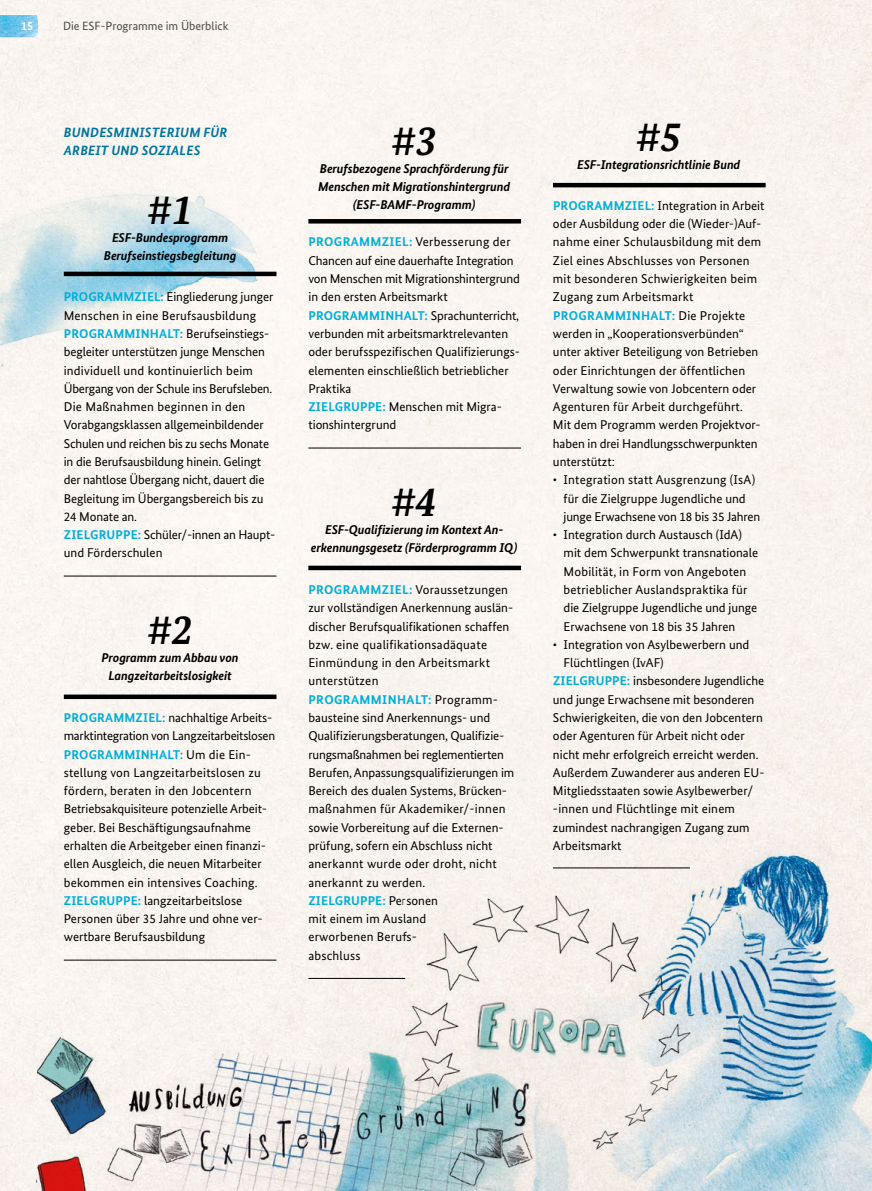
<style>
.page{position:relative;width:872px;height:1191px;background:#faf4f0}
.page>*{position:absolute;margin:0;border:0;box-sizing:border-box;transform-origin:0 0}
._08_große_Ziffer{font:italic 700 42px "Bundes Serif";color:#000}
._08_Bundes{font:italic 700 13.5px/18.3px "Bundes Sans";letter-spacing:.01em;color:#0075a0}
.t1{font:12.75px/18.3px "Bundes Sans";color:#000}
._08_Programm{font:italic 700 12.75px/18px "Bundes Sans";letter-spacing:-.01em;color:#000;text-align:center}
.t2{font:12.75px/18.3px "Bundes Sans";letter-spacing:-.02em;color:#000}
.t3{font:12px "Bundes Sans";color:#494948}
.t4{font:700 12px "Bundes Sans";color:#fff}
.s1{font-weight:700;color:#00b0db}
</style>
<div class="page">
<img style="left:0;top:168px;width:269px;height:234px">
<img style="left:0;top:15px;width:38px;height:22px">
<hr style="left:64px;top:575px;width:212px;height:1px;background:#000">
<hr style="left:308px;top:447px;width:213px;height:1px;background:#000">
<hr style="left:64px;top:272px;width:212px;height:4px;background:#000">
<hr style="left:553px;top:183px;width:212px;height:4px;background:#000">
<hr style="left:308px;top:219px;width:213px;height:4px;background:#000">
<div style="left:308px;top:565px;width:213px;height:5px;background:#000"></div>
<div style="left:64px;top:694px;width:212px;height:5px;background:#000"></div>
<hr style="left:64px;top:959px;width:212px;height:1px;background:#000">
<hr style="left:308px;top:978px;width:97px;height:1px;background:#000">
<img style="left:536px;top:854px;width:336px;height:337px">
<img style="left:405px;top:895px;width:296px;height:265px">
<img style="left:629px;top:835px;width:221px;height:289px">
<img style="left:136px;top:1002px;width:419px;height:189px">
<img style="left:125px;top:1078px;width:124px;height:39px">
<img style="left:37px;top:1033px;width:71px;height:106px">
<img style="left:37px;top:1151px;width:50px;height:40px">
<img style="left:102px;top:1121px;width:95px;height:70px">
<img style="left:444px;top:1126px;width:95px;height:65px">
<img style="left:469px;top:991px;width:165px;height:81px">
<hr style="left:553px;top:867px;width:137px;height:1px;background:#000">
<p class="t4" style="left:21px;top:18px;width:13px">15</p>
<p class="t3" style="left:63px;top:19px;width:167px">Die ESF-Programme im Überblick</p>
<h2 class="_08_Bundes" style="left:64px;top:123px;width:165px">BUNDESMINISTERIUM FÜR<br>ARBEIT UND SOZIALES</h2>
<h1 class="_08_große_Ziffer" style="left:147px;top:185px;width:47px">#1</h1>
<h2 class="_08_Programm" style="left:104px;top:228px;width:134px">ESF-Bundesprogramm<br>Berufseinstiegsbegleitung</h2>
<p class="t1" style="left:64px;top:288px;width:211px"><span class="s1">PROGRAMMZIEL:</span> Eingliederung junger<br>Menschen in eine Berufsausbildung</p>
<p class="t1" style="left:64px;top:324px;width:210px"><span class="s1">PROGRAMMINHALT:</span> Berufseinstiegs&shy;begleiter unterstützen junge Menschen individuell und kontinuierlich beim Übergang von der Schule ins Berufsleben.<br>Die Maßnahmen beginnen in den Vorabgangsklassen allgemeinbildender Schulen und reichen bis zu sechs Monate in die Berufsausbildung hinein. Gelingt der nahtlose Übergang nicht, dauert die Begleitung im Übergangsbereich bis zu 24 Monate an.</p>
<p class="t1" style="left:64px;top:525px;width:213px"><span class="s1">ZIELGRUPPE:</span> Schüler/-innen an Haupt&shy;und Förderschulen</p>
<h1 class="_08_große_Ziffer" style="left:147px;top:605px;width:47px">#2</h1>
<h2 class="_08_Programm" style="left:102px;top:649px;width:139px">Programm zum Abbau von<br>Langzeitarbeitslosigkeit</h2>
<p class="t2" style="left:64px;top:708px;width:213px"><span class="s1">PROGRAMMZIEL:</span> nachhaltige Arbeits&shy;marktintegration von Langzeitarbeitslosen</p>
<p class="t1" style="left:64px;top:745px;width:205px"><span class="s1">PROGRAMMINHALT:</span> Um die Ein&shy;stellung von Langzeitarbeitslosen zu fördern, beraten in den Jobcentern Betriebsakquisiteure potenzielle Arbeit&shy;geber. Bei Beschäftigungsaufnahme erhalten die Arbeitgeber einen finanzi&shy;ellen Ausgleich, die neuen Mitarbeiter bekommen ein intensives Coaching.</p>
<p class="t1" style="left:64px;top:891px;width:200px"><span class="s1">ZIELGRUPPE:</span> langzeitarbeitslose<br>Personen über 35 Jahre und ohne ver&shy;wertbare Berufsausbildung</p>
<h1 class="_08_große_Ziffer" style="left:391px;top:116px;width:47px">#3</h1>
<h2 class="_08_Programm" style="left:318px;top:160px;width:193px">Berufsbezogene Sprachförderung für<br>Menschen mit Migrationshintergrund (ESF-BAMF-Programm)</h2>
<p class="t1" style="left:308px;top:233px;width:213px"><span class="s1">PROGRAMMZIEL:</span> Verbesserung der Chancen auf eine dauerhafte Integration von Menschen mit Migrationshintergrund in den ersten Arbeitsmarkt</p>
<p class="t1" style="left:308px;top:306px;width:213px"><span class="s1">PROGRAMMINHALT:</span> Sprachunterricht, verbunden mit arbeitsmarktrelevanten oder berufsspezifischen Qualifizierungs&shy;elementen einschließlich betrieblicher Praktika</p>
<p class="t1" style="left:308px;top:397px;width:193px"><span class="s1">ZIELGRUPPE:</span> Menschen mit Migra&shy;tionshintergrund</p>
<h1 class="_08_große_Ziffer" style="left:391px;top:477px;width:47px">#4</h1>
<h2 class="_08_Programm" style="left:311px;top:521px;width:208px">ESF-Qualifizierung im Kontext An&shy;erkennungsgesetz (Förderprogramm IQ)</h2>
<p class="t1" style="left:308px;top:580px;width:206px"><span class="s1">PROGRAMMZIEL:</span> Voraussetzungen zur vollständigen Anerkennung auslän&shy;discher Berufsqualifikationen schaffen bzw. eine qualifikationsadäquate<br>Einmündung in den Arbeitsmarkt unterstützen</p>
<p class="t1" style="left:308px;top:690px;width:207px"><span class="s1">PROGRAMMINHALT:</span> Programm&shy;bausteine sind Anerkennungs- und Qualifizierungsberatungen, Qualifizie&shy;rungsmaßnahmen bei reglementierten Berufen, Anpassungsqualifizierungen im Bereich des dualen Systems, Brücken&shy;maßnahmen für Akademiker/-innen sowie Vorbereitung auf die Externen&shy;prüfung, sofern ein Abschluss nicht anerkannt wurde oder droht, nicht anerkannt zu werden.</p>
<p class="t1" style="left:308px;top:891px;width:131px"><span class="s1">ZIELGRUPPE:</span> Personen mit einem im Ausland erworbenen Berufs&shy;abschluss</p>
<h1 class="_08_große_Ziffer" style="left:636px;top:112px;width:47px">#5</h1>
<h2 class="_08_Programm" style="left:577px;top:156px;width:165px">ESF-Integrationsrichtlinie Bund</h2>
<p class="t1" style="left:553px;top:196px;width:213px"><span class="s1">PROGRAMMZIEL:</span> Integration in Arbeit oder Ausbildung oder die (Wieder-)Auf&shy;nahme einer Schulausbildung mit dem Ziel eines Abschlusses von Personen mit besonderen Schwierigkeiten beim Zugang zum Arbeitsmarkt</p>
<p class="t1" style="left:553px;top:306px;width:209px"><span class="s1">PROGRAMMINHALT:</span> Die Projekte werden in „Kooperationsverbünden“ unter aktiver Beteiligung von Betrieben oder Einrichtungen der öffentlichen Verwaltung sowie von Jobcentern oder Agenturen für Arbeit durchgeführt.<br>Mit dem Programm werden Projektvor&shy;haben in drei Handlungsschwerpunkten unterstützt:</p>
<p class="t1" style="left:563px;top:471px;width:198px;text-indent:-11px">• Integration statt Ausgrenzung (IsA) für die Zielgruppe Jugendliche und junge Erwachsene von 18 bis 35 Jahren</p>
<p class="t1" style="left:563px;top:525px;width:196px;text-indent:-11px">• Integration durch Austausch (IdA) mit dem Schwerpunkt transnationale Mobilität, in Form von Angeboten betrieblicher Auslandspraktika für die Zielgruppe Jugendliche und junge Erwachsene von 18 bis 35 Jahren</p>
<p class="t1" style="left:563px;top:635px;width:187px;text-indent:-11px">• Integration von Asylbewerbern und<br>Flüchtlingen (IvAF)</p>
<p class="t1" style="left:553px;top:672px;width:213px"><span class="s1">ZIELGRUPPE:</span> insbesondere Jugendliche und junge Erwachsene mit besonderen Schwierigkeiten, die von den Jobcentern oder Agenturen für Arbeit nicht oder nicht mehr erfolgreich erreicht werden.<br>Außerdem Zuwanderer aus anderen EU-Mitgliedsstaaten sowie Asylbewerber/ -innen und Flüchtlinge mit einem zumindest nachrangigen Zugang zum Arbeitsmarkt</p>
</div>
